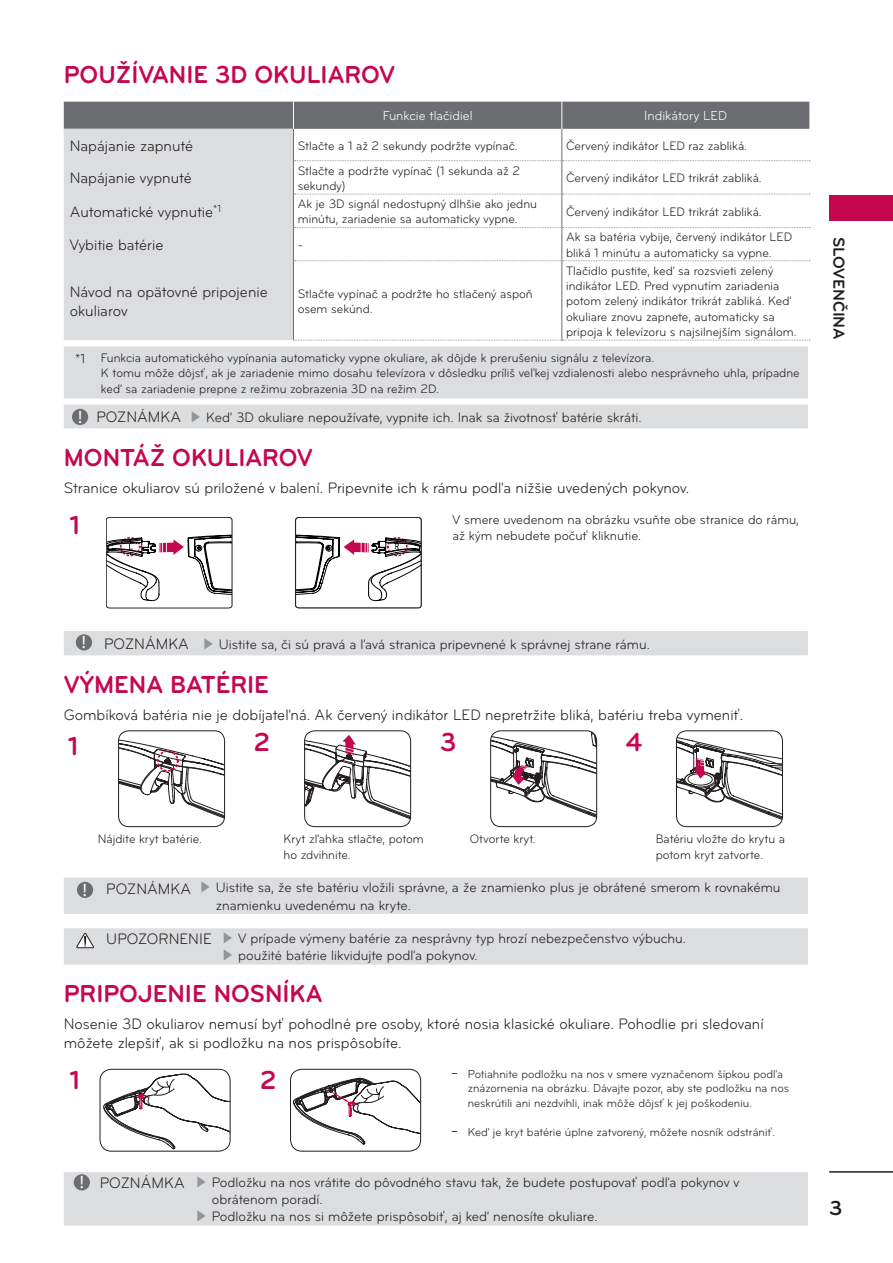
<style>
.page{position:relative;width:893px;height:1263px;background:#fff}
.page>*{position:absolute;margin:0;border:0;box-sizing:border-box;transform-origin:0 0}
.Body{font:700 27px "Bryant LG";color:#c50750;scale:.95 1}
.t1{font:700 25.5px "Bryant LG";color:#c50750;scale:.95 1}
.t2{font:700 21px "Bryant LG";color:#231f20}
.t3{font:18px "Myriad Pro";color:#fff}
.t4{font:700 16.5px "Bryant LG";color:#231f20}
.Body-2{font:15.75px/18.9px "Bryant LG";color:#231f20;scale:.95 1}
.Bullets2{font:14.25px/17.1px "Bryant LG";color:#231f20;scale:.95 1}
.Body2{font:13.5px/16.2px "Bryant LG";color:#231f20;scale:.95 1}
.Table{font:13.5px "Bryant LG";color:#fff;scale:.95 1}
.Center{font:13.5px "Bryant LG";color:#231f20;scale:.95 1}
.Body2-2{font:12.75px/15.3px "Bryant LG";color:#231f20;scale:.95 1}
.Bullets3{font:12px/14.4px "Bryant LG";color:#231f20;scale:.95 1}
.s1{font-family:"HY Go Thic";font-weight:700;color:#939598}
.s2{font-family:"HY Go Thic";font-weight:700}
</style>
<div class="page">
<div style="left:829px;top:195px;width:64px;height:26px;background:#c50750"></div>
<hr style="left:829px;top:1171px;width:64px;height:1px;background:#231f20">
<div style="left:64px;top:129px;width:229px;height:211px;background:#dcdddf"></div>
<hr style="left:293px;top:129px;width:1px;height:32px;background:#6c6d70">
<hr style="left:561px;top:129px;width:1px;height:31px;background:#6c6d70">
<hr style="left:293px;top:161px;width:1px;height:33px;background:#6c6d70">
<hr style="left:561px;top:161px;width:1px;height:33px;background:#6c6d70">
<hr style="left:293px;top:194px;width:1px;height:33px;background:#6c6d70">
<hr style="left:561px;top:194px;width:1px;height:33px;background:#6c6d70">
<hr style="left:293px;top:227px;width:1px;height:34px;background:#6c6d70">
<hr style="left:561px;top:228px;width:1px;height:32px;background:#6c6d70">
<hr style="left:293px;top:261px;width:1px;height:79px;background:#6c6d70">
<hr style="left:561px;top:261px;width:1px;height:79px;background:#6c6d70">
<div style="left:64px;top:102px;width:745px;height:27px;background:#6c6d70"></div>
<svg style="left:294px;top:160px;width:516px;height:1px"></svg>
<svg style="left:294px;top:194px;width:516px;height:1px"></svg>
<svg style="left:294px;top:227px;width:516px;height:1px"></svg>
<svg style="left:294px;top:260px;width:516px;height:1px"></svg>
<svg style="left:64px;top:340px;width:746px;height:59px;background:#dfe0e2"></svg>
<div style="left:64px;top:405px;width:744px;height:23px;background:#dcdddf"></div>
<div style="left:72px;top:409px;width:16px;height:16px;background:#6c6d70;border-radius:50%"></div>
<svg style="left:106px;top:517px;width:126px;height:91px"></svg>
<svg style="left:295px;top:517px;width:126px;height:91px"></svg>
<div style="left:100px;top:514px;width:333px;height:96px;border:1px solid #fff;border-radius:13px"></div>
<div style="left:64px;top:631px;width:744px;height:24px;background:#dcdddf"></div>
<div style="left:76px;top:634px;width:16px;height:16px;background:#6c6d70;border-radius:50%"></div>
<svg style="left:119px;top:736px;width:106px;height:91px"></svg>
<div style="left:157px;top:750px;width:22px;height:22px;border:2px dashed #c50750;border-radius:50%"></div>
<div style="left:118px;top:730px;width:107px;height:97px;border:1px solid #231f20;border-radius:10px"></div>
<svg style="left:305px;top:735px;width:106px;height:92px"></svg>
<div style="left:304px;top:730px;width:107px;height:97px;border:1px solid #231f20;border-radius:10px"></div>
<svg style="left:491px;top:731px;width:106px;height:92px"></svg>
<div style="left:490px;top:730px;width:107px;height:97px;border:1px solid #231f20;border-radius:10px"></div>
<svg style="left:676px;top:732px;width:106px;height:89px"></svg>
<div style="left:676px;top:730px;width:107px;height:97px;border:1px solid #231f20;border-radius:10px"></div>
<div style="left:64px;top:877px;width:744px;height:37px;background:#dcdddf"></div>
<div style="left:77px;top:882px;width:16px;height:16px;background:#6c6d70;border-radius:50%"></div>
<div style="left:64px;top:928px;width:744px;height:36px;background:#dcdddf"></div>
<svg style="left:103px;top:1073px;width:127px;height:76px"></svg>
<div style="left:100px;top:1069px;width:131px;height:82px;border:1px solid #231f20;border-radius:11px"></div>
<svg style="left:291px;top:1078px;width:130px;height:73px"></svg>
<div style="left:290px;top:1069px;width:131px;height:82px;border:1px solid #231f20;border-radius:11px"></div>
<div style="left:64px;top:1172px;width:744px;height:53px;background:#dcdddf"></div>
<div style="left:74px;top:1174px;width:16px;height:16px;background:#6c6d70;border-radius:50%"></div>
<p class="t1" style="left:64px;top:59px;width:350px">POUŽÍVANIE 3D OKULIAROV</p>
<p class="Table" style="left:383px;top:108px;width:96px">Funkcie tlačidiel</p>
<p class="Table" style="left:644px;top:108px;width:88px">Indikátory LED</p>
<p class="Body-2" style="left:70px;top:136px;width:131px">Napájanie zapnuté</p>
<p class="Body2-2" style="left:298px;top:138px;width:233px">Stlačte a 1 až 2 sekundy podržte vypínač.</p>
<p class="Body2-2" style="left:566px;top:138px;width:192px">Červený indikátor LED raz zabliká.</p>
<p class="Body-2" style="left:70px;top:169px;width:130px">Napájanie vypnuté</p>
<p class="Body2-2" style="left:298px;top:163px;width:235px">Stlačte a podržte vypínač (1 sekunda až 2 sekundy)</p>
<p class="Body2-2" style="left:566px;top:170px;width:207px">Červený indikátor LED trikrát zabliká.</p>
<p class="Body-2" style="left:70px;top:202px;width:161px">Automatické vypnutie<sup>*1</sup></p>
<p class="Body2-2" style="left:298px;top:196px;width:253px">Ak je 3D signál nedostupný dlhšie ako jednu minútu, zariadenie sa automaticky vypne.</p>
<p class="Body2-2" style="left:566px;top:204px;width:207px">Červený indikátor LED trikrát zabliká.</p>
<p class="Body-2" style="left:70px;top:235px;width:100px">Vybitie batérie</p>
<p class="Body2-2" style="left:298px;top:237px;width:7px">-</p>
<p class="Body2-2" style="left:566px;top:229px;width:239px">Ak sa batéria vybije, červený indikátor LED bliká 1 minútu a automaticky sa vypne.</p>
<p class="Body-2" style="left:70px;top:282px;width:210px">Návod na opätovné pripojenie okuliarov</p>
<p class="Body2-2" style="left:298px;top:286px;width:249px">Stlačte vypínač a podržte ho stlačený aspoň osem sekúnd.</p>
<p class="Body2-2" style="left:566px;top:263px;width:244px">Tlačidlo pustite, keď sa rozsvieti zelený indikátor LED. Pred vypnutím zariadenia potom zelený indikátor trikrát zabliká. Keď okuliare znovu zapnete, automaticky sa pripoja k televízoru s najsilnejším signálom.</p>
<p class="Center" style="left:75px;top:350px;width:12px">*1</p>
<p class="Body2-2" style="left:101px;top:350px;width:584px">Funkcia automatického vypínania automaticky vypne okuliare, ak dôjde k prerušeniu signálu z televízora.</p>
<p class="Body2-2" style="left:101px;top:365px;width:737px">K tomu môže dôjsť, ak je zariadenie mimo dosahu televízora v dôsledku príliš veľkej vzdialenosti alebo nesprávneho uhla, prípadne keď sa zariadenie prepne z režimu zobrazenia 3D na režim 2D.</p>
<p class="t3" style="left:78px;top:406px;width:6px">!</p>
<p class="Body-2" style="left:96px;top:408px;width:91px">POZNÁMKA</p>
<p class="Bullets2" style="left:189px;top:409px;width:478px"><span class="s1">▶</span> Keď 3D okuliare nepoužívate, vypnite ich. Inak sa životnosť batérie skráti.</p>
<p class="t1" style="left:64px;top:441px;width:264px">MONTÁŽ OKULIAROV</p>
<p class="Body-2" style="left:64px;top:479px;width:660px">Stranice okuliarov sú priložené v balení. Pripevnite ich k rámu podľa nižšie uvedených pokynov.</p>
<p class="Body" style="left:70px;top:508px;width:12px">1</p>
<p class="Body2" style="left:452px;top:511px;width:366px">V smere uvedenom na obrázku vsuňte obe stranice do rámu, až kým nebudete počuť kliknutie.</p>
<p class="t4" style="left:849px;top:236px;width:105px;rotate:90deg">SLOVENČINA</p>
<p class="t3" style="left:82px;top:631px;width:6px">!</p>
<p class="Body-2" style="left:104px;top:634px;width:91px">POZNÁMKA</p>
<p class="Bullets2" style="left:202px;top:635px;width:473px"><span class="s1">▶</span> Uistite sa, či sú pravá a ľavá stranica pripevnené k správnej strane rámu.</p>
<p class="t1" style="left:64px;top:668px;width:217px">VÝMENA BATÉRIE</p>
<p class="Body-2" style="left:64px;top:706px;width:717px">Gombíková batéria nie je dobíjateľná. Ak červený indikátor LED nepretržite bliká, batériu treba vymeniť.</p>
<p class="Body" style="left:68px;top:729px;width:12px">1</p>
<p class="Body" style="left:254px;top:725px;width:18px">2</p>
<p class="Body" style="left:440px;top:725px;width:19px">3</p>
<p class="Body" style="left:626px;top:725px;width:19px">4</p>
<p class="Body2-2" style="left:98px;top:832px;width:111px">Nájdite kryt batérie.</p>
<p class="Body2-2" style="left:284px;top:832px;width:149px">Kryt zľahka stlačte, potom ho zdvihnite.</p>
<p class="Body2-2" style="left:470px;top:832px;width:71px">Otvorte kryt.</p>
<p class="Body2-2" style="left:656px;top:832px;width:138px">Batériu vložte do krytu a potom kryt zatvorte.</p>
<p class="t3" style="left:83px;top:879px;width:6px">!</p>
<p class="Body-2" style="left:106px;top:879px;width:91px">POZNÁMKA</p>
<p class="Bullets2" style="left:216px;top:879px;width:596px;text-indent:-17px"><span class="s1">▶</span> Uistite sa, že ste batériu vložili správne, a že znamienko plus je obrátené smerom k rovnakému znamienku uvedenému na kryte.</p>
<p class="Body-2" style="left:106px;top:930px;width:112px">UPOZORNENIE</p>
<p class="Bullets2" style="left:221px;top:930px;width:491px"><span class="s1">▶</span> V prípade výmeny batérie za nesprávny typ hrozí nebezpečenstvo výbuchu.</p>
<p class="Bullets2" style="left:221px;top:947px;width:272px"><span class="s1">▶</span> použité batérie likvidujte podľa pokynov.</p>
<p class="t1" style="left:64px;top:978px;width:274px">PRIPOJENIE NOSNÍKA</p>
<p class="Body-2" style="left:64px;top:1015px;width:738px">Nosenie 3D okuliarov nemusí byť pohodlné pre osoby, ktoré nosia klasické okuliare. Pohodlie pri sledovaní môžete zlepšiť, ak si podložku na nos prispôsobíte.</p>
<p class="Body" style="left:70px;top:1063px;width:12px">1</p>
<p class="Body" style="left:260px;top:1063px;width:18px">2</p>
<p class="Bullets3" style="left:468px;top:1067px;width:340px;text-indent:-17px"><span class="s2">-</span> Potiahnite podložku na nos v smere vyznačenom šípkou podľa znázornenia na obrázku. Dávajte pozor, aby ste podložku na nos neskrútili ani nezdvihli, inak môže dôjsť k jej poškodeniu.</p>
<p class="Bullets3" style="left:451px;top:1125px;width:343px"><span class="s2">-</span> Keď je kryt batérie úplne zatvorený, môžete nosník odstrániť.</p>
<p class="t3" style="left:80px;top:1171px;width:6px">!</p>
<p class="Body-2" style="left:100px;top:1174px;width:91px">POZNÁMKA</p>
<p class="Bullets2" style="left:212px;top:1174px;width:557px;text-indent:-17px"><span class="s1">▶</span> Podložku na nos vrátite do pôvodného stavu tak, že budete postupovať podľa pokynov v obrátenom poradí.</p>
<p class="Bullets2" style="left:195px;top:1208px;width:425px"><span class="s1">▶</span> Podložku na nos si môžete prispôsobiť, aj keď nenosíte okuliare.</p>
<p class="t2" style="left:829px;top:1195px;width:15px">3</p>
</div>
